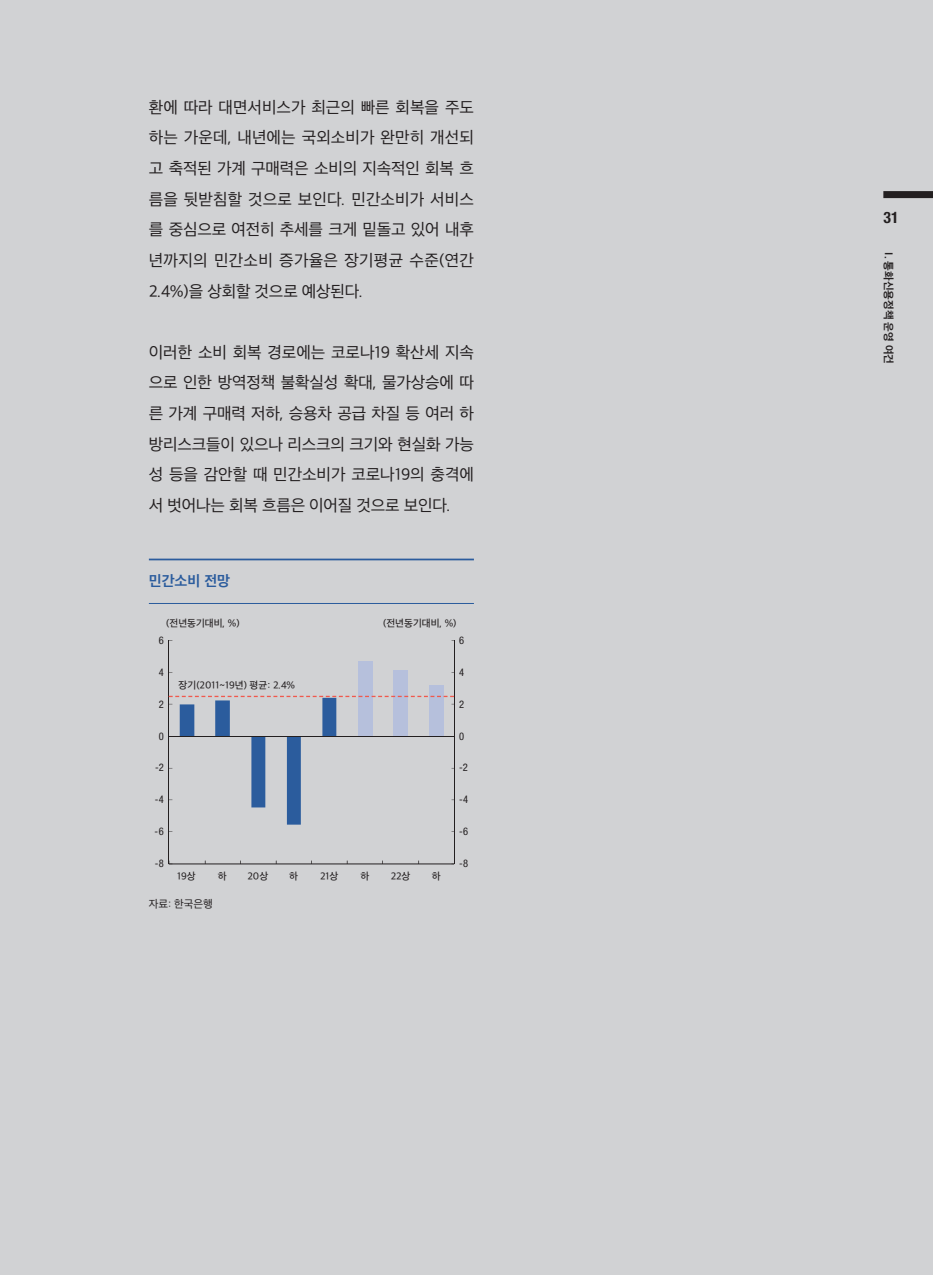
<style>
.page{position:relative;width:933px;height:1275px;background:#d1d2d4}
.page>*{position:absolute;margin:0;border:0;box-sizing:border-box;transform-origin:0 0}
.t1{font:15.75px/30.6px "SD Gothic Neo 1 OTFR";letter-spacing:-.01em;color:#231f20;text-align:justify}
.t2{font:700 condensed 15.75px "Helvetica Neue LT Std";color:#231f20}
.t3{font:14px "SD Gothic Neo 1 OTFB";color:#2b5c9d}
.t4{font:condensed 10.5px "Helvetica Neue LT Std";color:#231f20}
.t5{font:10.5px "SD Gothic Neo 1 OTFB";color:#231f20}
.t6{font:10.5px "SD Gothic Neo 1 OTFR";color:#231f20}
.t7{font:9.62px "SD Gothic Neo 1 OTFM";color:#231f20}
</style>
<div class="page">
<div style="left:883px;top:191px;width:50px;height:7px;background:#231f20"></div>
<hr style="left:149px;top:603px;width:325px;height:1px;background:#2b5c9d">
<hr style="left:149px;top:559px;width:325px;height:1px;background:#2b5c9d">
<div style="left:358px;top:661px;width:14px;height:75px;background:#b6c0dc"></div>
<div style="left:393px;top:671px;width:15px;height:65px;background:#b6c0dc"></div>
<div style="left:429px;top:685px;width:14px;height:51px;background:#b6c0dc"></div>
<hr style="left:454px;top:641px;width:1px;height:223px;background:#231f20">
<hr style="left:169px;top:641px;width:1px;height:223px;background:#231f20">
<hr style="left:169px;top:864px;width:285px;height:1px;background:#231f20">
<svg style="left:169px;top:696px;width:285px;height:129px"></svg>
<p class="t1" style="left:149px;top:92px;width:326px">환에 따라 대면서비스가 최근의 빠른 회복을 주도 하는 가운데, 내년에는 국외소비가 완만히 개선되 고 축적된 가계 구매력은 소비의 지속적인 회복 흐 름을 뒷받침할 것으로 보인다. 민간소비가 서비스 를 중심으로 여전히 추세를 크게 밑돌고 있어 내후 년까지의 민간소비 증가율은 장기평균 수준(연간 2.4%)을 상회할 것으로 예상된다.</p>
<p class="t1" style="left:149px;top:337px;width:327px">이러한 소비 회복 경로에는 코로나19 확산세 지속 으로 인한 방역정책 불확실성 확대, 물가상승에 따 른 가계 구매력 저하, 승용차 공급 차질 등 여러 하 방리스크들이 있으나 리스크의 크기와 현실화 가능 성 등을 감안할 때 민간소비가 코로나19의 충격에 서 벗어나는 회복 흐름은 이어질 것으로 보인다.</p>
<p class="t3" style="left:149px;top:574px;width:83px">민간소비 전망</p>
<p class="t7" style="left:166px;top:618px;width:75px">(전년동기대비, %)</p>
<p class="t7" style="left:383px;top:618px;width:75px">(전년동기대비, %)</p>
<p class="t4" style="left:159px;top:634px;width:7px">6</p>
<p class="t4" style="left:159px;top:666px;width:7px">4</p>
<p class="t4" style="left:159px;top:698px;width:7px">2</p>
<p class="t4" style="left:159px;top:730px;width:7px">0</p>
<p class="t4" style="left:155px;top:762px;width:10px">-2</p>
<p class="t4" style="left:155px;top:793px;width:11px">-4</p>
<p class="t4" style="left:155px;top:825px;width:11px">-6</p>
<p class="t4" style="left:155px;top:857px;width:11px">-8</p>
<p class="t7" style="left:179px;top:680px;width:118px">장기(2011~19년) 평균: 2.4%</p>
<p class="t7" style="left:177px;top:871px;width:20px">19상</p>
<p class="t7" style="left:218px;top:871px;width:10px">하</p>
<p class="t7" style="left:247px;top:871px;width:22px">20상</p>
<p class="t7" style="left:289px;top:871px;width:10px">하</p>
<p class="t7" style="left:320px;top:871px;width:20px">21상</p>
<p class="t7" style="left:360px;top:871px;width:10px">하</p>
<p class="t7" style="left:391px;top:871px;width:21px">22상</p>
<p class="t7" style="left:432px;top:871px;width:10px">하</p>
<p class="t6" style="left:149px;top:898px;width:66px">자료: 한국은행</p>
<p class="t4" style="left:459px;top:634px;width:7px">6</p>
<p class="t4" style="left:459px;top:666px;width:7px">4</p>
<p class="t4" style="left:459px;top:698px;width:7px">2</p>
<p class="t4" style="left:459px;top:730px;width:7px">0</p>
<p class="t4" style="left:459px;top:762px;width:10px">-2</p>
<p class="t4" style="left:459px;top:793px;width:11px">-4</p>
<p class="t4" style="left:459px;top:825px;width:11px">-6</p>
<p class="t4" style="left:459px;top:857px;width:11px">-8</p>
<p class="t2" style="left:883px;top:208px;width:17px">31</p>
<p class="t5" style="left:893px;top:252px;width:113px;rotate:90deg">I. 통화신용정책 운영 여건</p>
</div>
